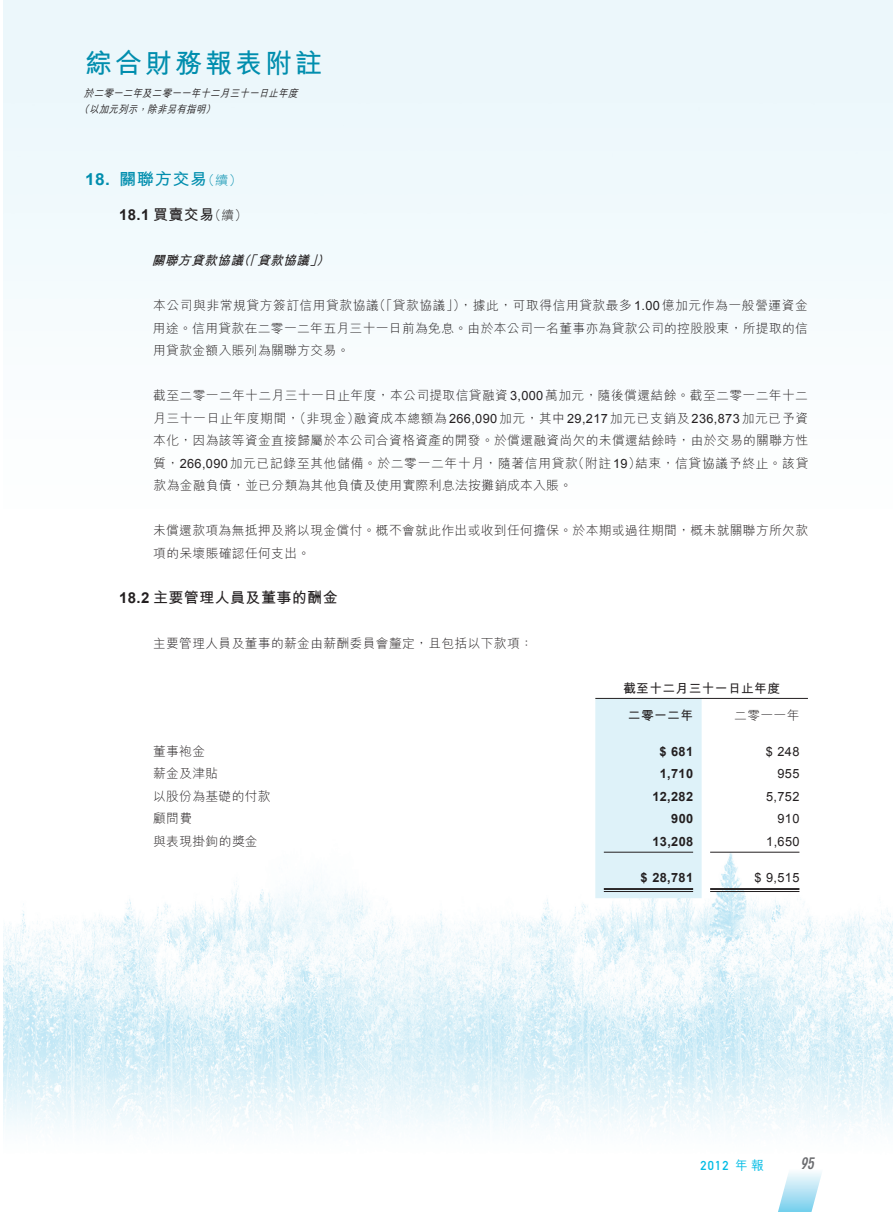
<style>
.page{position:relative;width:893px;height:1212px;background:#fff}
.page>*{position:absolute;margin:0;border:0;box-sizing:border-box;transform-origin:0 0}
.t1{font:700 27px "M Hei HK";letter-spacing:.11em;color:#018eae}
.t2{font:700 16.5px "M Hei HK";letter-spacing:.03em;color:#018eae;scale:1.05 1}
.t3{font:italic 700 condensed 16.5px "DIN Neuzeit Grotesk Std";color:#6c6d70}
.t4{font:700 15px "M Hei HK";letter-spacing:.03em;color:#231f20}
.t5{font:700 15px "Arial";color:#231f20}
.t6{font:300 12.75px/22.5px "M Hei HK";letter-spacing:.03em;color:#231f20;text-align:justify}
.t7{font:700 12.75px "Arial";letter-spacing:.03em;color:#231f20}
.t8{font:12.75px "Arial";letter-spacing:.03em;color:#231f20}
.t9{font:700 12.75px/27px "M Hei HK";letter-spacing:.03em;color:#231f20}
.t10{font:italic 700 12.75px "M Hei HK";color:#231f20}
.t11{font:12.75px "DIN Mittelschrift Std";color:#02bce5}
.t12{font:italic 500 10.5px/16.5px "M Hei HK";color:#231f20;scale:.9 1}
.s1{font-family:"Arial"}
.s2{font-weight:300;font-size:12.75px}
.s3{font-family:"M Hei HK"}
.s4{font-family:"M Hei HK";font-weight:300;font-size:12.75px}
.s5{font-family:"Arial";font-weight:400}
.s6{font-family:"M Hei HK";font-weight:500}
</style>
<div class="page">
<img style="left:3px;top:0;width:890px;height:1131px">
<svg style="left:778px;top:1172px;width:44px;height:40px"></svg>
<div style="left:595px;top:699px;width:107px;height:199px;background:#def2f9"></div>
<hr style="left:595px;top:698px;width:213px;height:1px;background:#231f20">
<hr style="left:604px;top:852px;width:89px;height:1px;background:#231f20">
<hr style="left:710px;top:852px;width:89px;height:1px;background:#231f20">
<hr style="left:604px;top:888px;width:89px;height:2px;background:#231f20">
<hr style="left:604px;top:891px;width:89px;height:1px;background:#231f20">
<hr style="left:710px;top:888px;width:89px;height:2px;background:#231f20">
<hr style="left:710px;top:891px;width:89px;height:1px;background:#231f20">
<h1 class="t1" style="left:85px;top:43px;width:238px">綜合財務報表附註</h1>
<p class="t12" style="left:79px;top:84px;width:248px;text-indent:5px">於二零一二年及二零一一年十二月三十一日止年度（以加元列示，除非另有指明）</p>
<p class="t2" style="left:85px;top:167px;width:151px"><span class="s1">18.</span> 關聯方交易<span class="s2">（續）</span></p>
<p class="t5" style="left:119px;top:205px;width:130px">18.1 <span class="s3">買賣交易</span><span class="s4">（續）</span></p>
<p class="t10" style="left:152px;top:251px;width:183px">關聯方貸款協議（「貸款協議」）</p>
<p class="t6" style="left:153px;top:294px;width:656px">本公司與非常規貸方簽訂信用貸款協議（「貸款協議」），據此，可取得信用貸款最多<span class="s5">1.00</span>億加元作為一般營運資金用途。信用貸款在二零一二年五月三十一日前為免息。由於本公司一名董事亦為貸款公司的控股股東，所提取的信用貸款金額入賬列為關聯方交易。</p>
<p class="t6" style="left:153px;top:384px;width:657px">截至二零一二年十二月三十一日止年度，本公司提取信貸融資<span class="s5">3,000</span>萬加元，隨後償還結餘。截至二零一二年十二月三十一日止年度期間，（非現金）融資成本總額為<span class="s5">266,090</span>加元，其中<span class="s5">29,217</span>加元已支銷及<span class="s5">236,873</span>加元已予資本化，因為該等資金直接歸屬於本公司合資格資產的開發。於償還融資尚欠的未償還結餘時，由於交易的關聯方性質，<span class="s5">266,090</span>加元已記錄至其他儲備。於二零一二年十月，隨著信用貸款（附註<span class="s5">19</span>）結束，信貸協議予終止。該貸款為金融負債，並已分類為其他負債及使用實際利息法按攤銷成本入賬。</p>
<p class="t6" style="left:153px;top:519px;width:656px">未償還款項為無抵押及將以現金償付。概不會就此作出或收到任何擔保。於本期或過往期間，概未就關聯方所欠款項的呆壞賬確認任何支出。</p>
<p class="t4" style="left:119px;top:586px;width:220px"><span class="s1">18.2</span> 主要管理人員及董事的酬金</p>
<p class="t6" style="left:153px;top:631px;width:381px">主要管理人員及董事的薪金由薪酬委員會釐定，且包括以下款項：</p>
<p class="t9" style="left:628px;top:673px;width:154px;text-indent:-5px">截至十二月三十一日止年度二零一二年</p>
<p class="t6" style="left:734px;top:703px;width:67px">二零一一年</p>
<p class="t6" style="left:153px;top:739px;width:54px">董事袍金</p>
<p class="t7" style="left:659px;top:743px;width:35px">$ 681</p>
<p class="t8" style="left:766px;top:743px;width:35px">$ 248</p>
<p class="t6" style="left:153px;top:762px;width:67px">薪金及津貼</p>
<p class="t7" style="left:660px;top:765px;width:35px">1,710</p>
<p class="t8" style="left:777px;top:765px;width:23px">955</p>
<p class="t6" style="left:153px;top:784px;width:119px">以股份為基礎的付款</p>
<p class="t7" style="left:652px;top:788px;width:42px">12,282</p>
<p class="t8" style="left:766px;top:788px;width:35px">5,752</p>
<p class="t6" style="left:153px;top:807px;width:40px">顧問費</p>
<p class="t7" style="left:671px;top:810px;width:23px">900</p>
<p class="t8" style="left:777px;top:810px;width:23px">910</p>
<p class="t6" style="left:153px;top:829px;width:106px">與表現掛鉤的獎金</p>
<p class="t7" style="left:652px;top:833px;width:42px">13,208</p>
<p class="t8" style="left:766px;top:833px;width:35px">1,650</p>
<p class="t7" style="left:641px;top:869px;width:54px">$ 28,781</p>
<p class="t8" style="left:754px;top:869px;width:47px">$ 9,515</p>
<p class="t11" style="left:700px;top:1157px;width:65px">2012 <span class="s6">年報</span></p>
<p class="t3" style="left:800px;top:1154px;width:18px">95</p>
</div>
